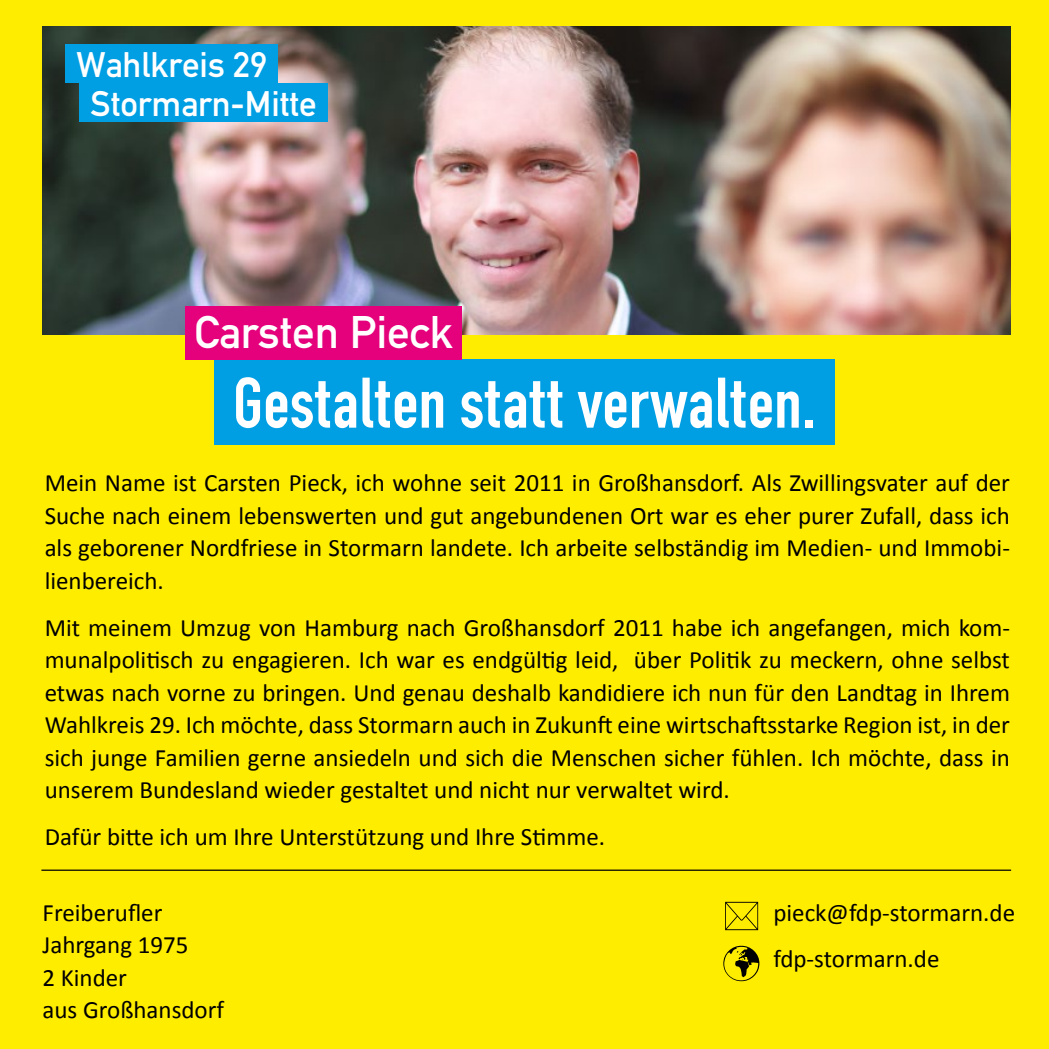
<style>
.page{position:relative;width:1049px;height:1049px;background:#ffed00}
.page>*{position:absolute;margin:0;border:0;box-sizing:border-box;transform-origin:0 0}
.t1{font:75px "DIN 1451 Engschrift Regular";color:#fff}
.t2{font:45px "DIN 1451 Mittelschrift Regular";color:#fff}
.t3{font:35px "DIN 1451 Mittelschrift Regular";color:#fff}
.t4{font:25px/32.5px "Calibri";color:#000;text-align:justify}
</style>
<div class="page">
<img style="left:43px;top:26px;width:967px;height:308px">
<hr style="left:41px;top:869px;width:970px;height:2px;background:#000">
<svg style="left:725px;top:902px;width:33px;height:28px"></svg>
<div style="left:214px;top:359px;width:620px;height:85px;background:#009ee3"></div>
<div style="left:65px;top:44px;width:213px;height:39px;background:#009ee3"></div>
<div style="left:185px;top:306px;width:277px;height:53px;background:#e5007c"></div>
<div style="left:79px;top:83px;width:249px;height:39px;background:#009ee3"></div>
<svg style="left:723px;top:946px;width:36px;height:35px"></svg>
<p class="t3" style="left:77px;top:44px;width:192px">Wahlkreis 29</p>
<p class="t3" style="left:91px;top:83px;width:228px">Stormarn-Mitte</p>
<p class="t2" style="left:194px;top:306px;width:261px">Carsten Pieck</p>
<p class="t1" style="left:233px;top:359px;width:585px">Gestalten statt verwalten.</p>
<p class="t4" style="left:45px;top:467px;width:967px">Mein Name ist Carsten Pieck, ich wohne seit 2011 in Großhansdorf. Als Zwillingsvater auf der Suche nach einem lebenswerten und gut angebundenen Ort war es eher purer Zufall, dass ich als geborener Nordfriese in Stormarn landete. Ich arbeite selbständig im Medien- und Immobi&shy;lienbereich.</p>
<p class="t4" style="left:45px;top:611px;width:967px">Mit meinem Umzug von Hamburg nach Großhansdorf 2011 habe ich angefangen, mich kom&shy;munalpolitisch zu engagieren. Ich war es endgültig leid, über Politik zu meckern, ohne selbst etwas nach vorne zu bringen. Und genau deshalb kandidiere ich nun für den Landtag in Ihrem Wahlkreis 29. Ich möchte, dass Stormarn auch in Zukunft eine wirtschaftsstarke Region ist, in der sich junge Familien gerne ansiedeln und sich die Menschen sicher fühlen. Ich möchte, dass in unserem Bundesland wieder gestaltet und nicht nur verwaltet wird.</p>
<p class="t4" style="left:45px;top:820px;width:562px">Dafür bitte ich um Ihre Unterstützung und Ihre Stimme.</p>
<p class="t4" style="left:43px;top:896px;width:147px;text-align:left">Freiberufler<br>Jahrgang 1975<br>2 Kinder</p>
<p class="t4" style="left:43px;top:993px;width:183px">aus Großhansdorf</p>
<p class="t4" style="left:773px;top:896px;width:243px">pieck@fdp-stormarn.de</p>
<p class="t4" style="left:773px;top:943px;width:168px">fdp-stormarn.de</p>
</div>
